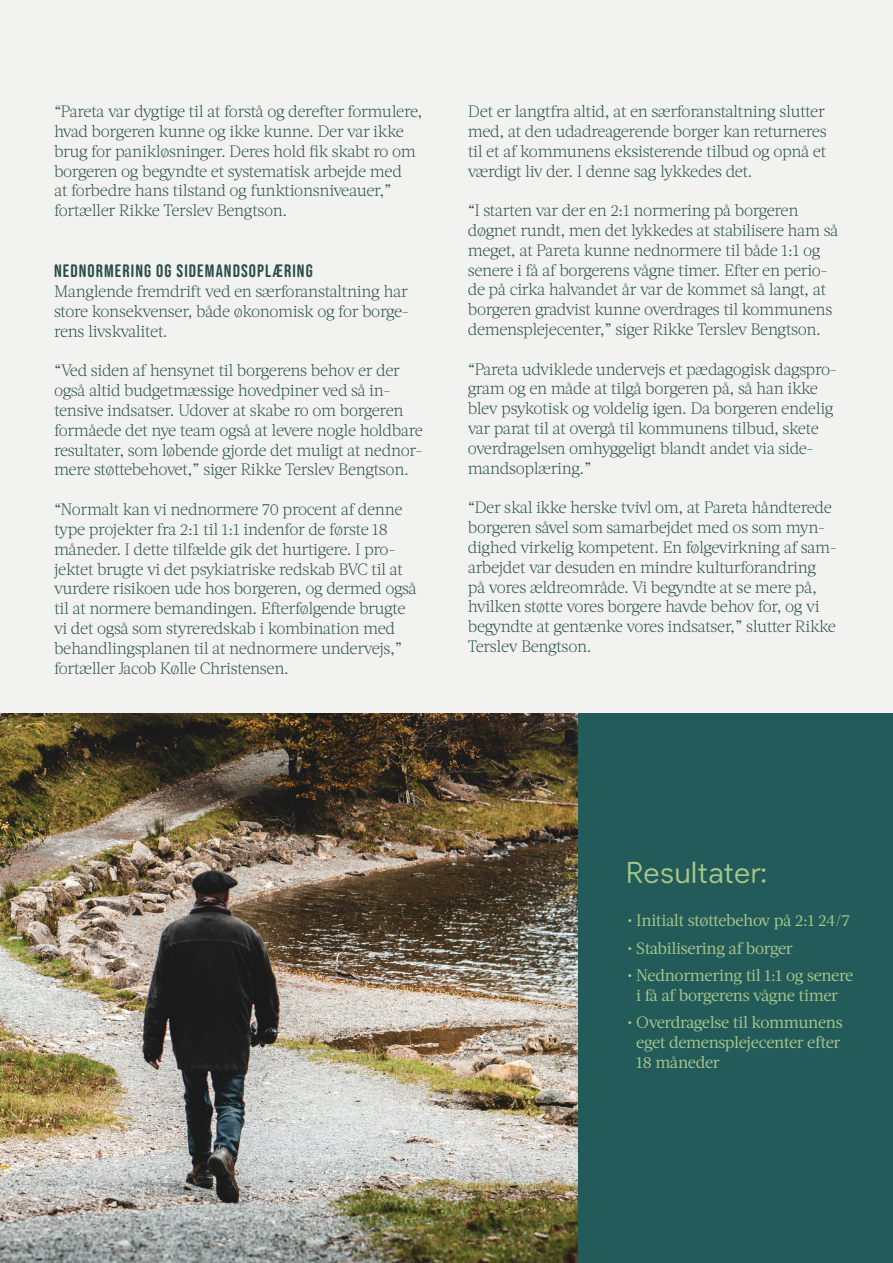
<style>
.page{position:relative;width:893px;height:1263px;background:#f2f2f0}
.page>*{position:absolute;margin:0;border:0;box-sizing:border-box;transform-origin:0 0}
.t1{font:200 30px "Pulp Display";letter-spacing:.02em;color:#a8c88a}
.t2{font:18px "Bebas Neue Rounded";letter-spacing:.06em;color:#284d49}
.t3{font:300 16.5px/19.8px "Acta";letter-spacing:-.025em;color:#284d49}
.t4{font:16.5px/19.8px "Acta";letter-spacing:-.025em;color:#a8c88a;text-align:center}
</style>
<div class="page">
<div style="left:577px;top:713px;width:316px;height:550px;background:#225b5a"></div>
<img style="left:0;top:713px;width:577px;height:550px">
<p class="t3" style="left:54px;top:102px;width:370px">“Pareta var dygtige til at forstå og derefter formulere, hvad borgeren kunne og ikke kunne. Der var ikke brug for panikløsninger. Deres hold fik skabt ro om borgeren og begyndte et systematisk arbejde med<br>at forbedre hans tilstand og funktionsniveauer,” fortæller Rikke Terslev Bengtson.</p>
<p class="t2" style="left:54px;top:261px;width:260px">NEDNORMERING OG SIDEMANDSOPLÆRING</p>
<p class="t3" style="left:54px;top:282px;width:356px;text-align:justify">Manglende fremdrift ved en særforanstaltning har store konsekvenser, både økonomisk og for borge&shy;rens livskvalitet.</p>
<p class="t3" style="left:54px;top:361px;width:370px">“Ved siden af hensynet til borgerens behov er der også altid budgetmæssige hovedpiner ved så in&shy;tensive indsatser. Udover at skabe ro om borgeren formåede det nye team også at levere nogle holdbare resultater, som løbende gjorde det muligt at nednor&shy;mere støttebehovet,” siger Rikke Terslev Bengtson.</p>
<p class="t3" style="left:54px;top:500px;width:364px">“Normalt kan vi nednormere 70 procent af denne type projekter fra 2:1 til 1:1 indenfor de første 18 måneder. I dette tilfælde gik det hurtigere. I pro&shy;jektet brugte vi det psykiatriske redskab BVC til at vurdere risikoen ude hos borgeren, og dermed også til at normere bemandingen. Efterfølgende brugte vi det også som styreredskab i kombination med behandlingsplanen til at nednormere undervejs,” fortæller Jacob Kølle Christensen.</p>
<p class="t3" style="left:468px;top:102px;width:361px">Det er langtfra altid, at en særforanstaltning slutter med, at den udadreagerende borger kan returneres til et af kommunens eksisterende tilbud og opnå et værdigt liv der. I denne sag lykkedes det.</p>
<p class="t3" style="left:468px;top:201px;width:372px">“I starten var der en 2:1 normering på borgeren døgnet rundt, men det lykkedes at stabilisere ham så meget, at Pareta kunne nednormere til både 1:1 og senere i få af borgerens vågne timer. Efter en perio&shy;de på cirka halvandet år var de kommet så langt, at borgeren gradvist kunne overdrages til kommunens demensplejecenter,” siger Rikke Terslev Bengtson.</p>
<p class="t3" style="left:468px;top:359px;width:371px">“Pareta udviklede undervejs et pædagogisk dagspro&shy;gram og en måde at tilgå borgeren på, så han ikke blev psykotisk og voldelig igen. Da borgeren endelig var parat til at overgå til kommunens tilbud, skete overdragelsen omhyggeligt blandt andet via side&shy;mandsoplæring.”</p>
<p class="t3" style="left:468px;top:498px;width:371px">“Der skal ikke herske tvivl om, at Pareta håndterede borgeren såvel som samarbejdet med os som myn&shy;dighed virkelig kompetent. En følgevirkning af sam&shy;arbejdet var desuden en mindre kulturforandring på vores ældreområde. Vi begyndte at se mere på, hvilken støtte vores borgere havde behov for, og vi begyndte at gentænke vores indsatser,” slutter Rikke Terslev Bengtson.</p>
<h1 class="t1" style="left:627px;top:856px;width:141px">Resultater:</h1>
<p class="t4" style="left:627px;top:911px;width:224px">• Initialt støttebehov på 2:1 24/7</p>
<p class="t4" style="left:627px;top:938px;width:167px">• Stabilisering af borger</p>
<p class="t4" style="left:627px;top:965px;width:228px">• Nednormering til 1:1 og senere i få af borgerens vågne timer</p>
<p class="t4" style="left:636px;top:1012px;width:208px;text-align:left;text-indent:-9px">• Overdragelse til kommunens eget demensplejecenter efter<br>18 måneder</p>
</div>
